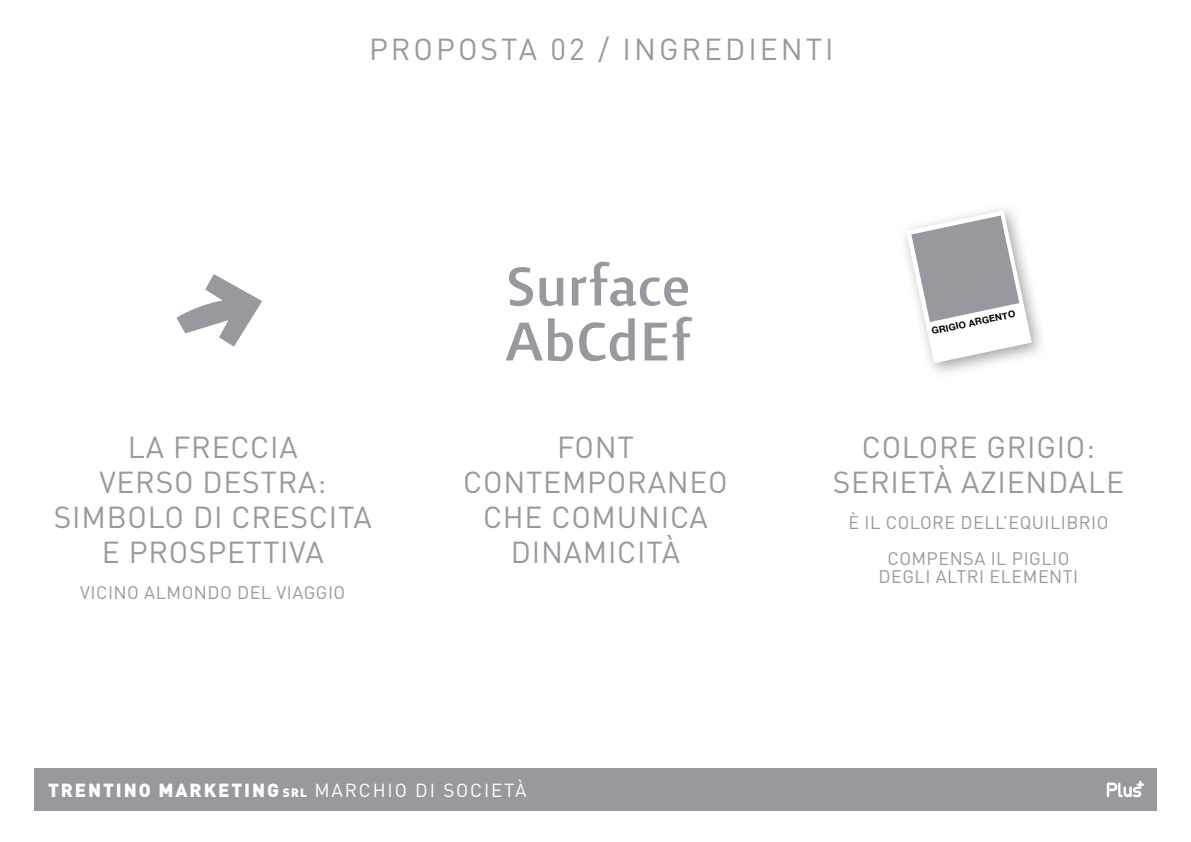
<style>
.page{position:relative;width:1191px;height:842px;background:#fff}
.page>*{position:absolute;margin:0;border:0;box-sizing:border-box;transform-origin:0 0}
.t1{font:500 70px/55px "Surface";color:#9a989e}
.t2{font:30px/35px "DIN";letter-spacing:.025em;color:#9a989e;text-align:center}
.t3{font:30px "DIN";letter-spacing:.1em;color:#9a989e}
.t4{font:900 18.7px "DIN";letter-spacing:.1em;color:#fff}
.t5{font:18px/36px "DIN";letter-spacing:.025em;color:#9a989e;text-align:center}
.t6{font:700 9.4px "Helvetica Neue";color:#000}
.s1{font-size:12px}
.s2{font-weight:400}
</style>
<div class="page">
<div style="left:34px;top:769px;width:1123px;height:42px;background:#9a989e"></div>
<svg style="left:1106px;top:781px;width:38px;height:16px"></svg>
<svg style="left:906px;top:210px;width:125px;height:153px"></svg>
<svg style="left:176px;top:274px;width:86px;height:73px"></svg>
<p class="t3" style="left:369px;top:30px;width:466px">PROPOSTA 02 / INGREDIENTI</p>
<h1 class="t1" style="left:503px;top:260px;width:190px">Surface<br>AbCdEf</h1>
<p class="t6" style="left:930px;top:324px;width:87px;rotate:-12deg">GRIGIO ARGENTO</p>
<p class="t2" style="left:54px;top:429px;width:319px">LA FRECCIA<br>VERSO DESTRA:<br>SIMBOLO DI CRESCITA<br>E PROSPETTIVA</p>
<p class="t5" style="left:80px;top:574px;width:266px">VICINO ALMONDO DEL VIAGGIO</p>
<p class="t2" style="left:463px;top:429px;width:266px">FONT<br>CONTEMPORANEO<br>CHE COMUNICA<br>DINAMICITÀ</p>
<p class="t2" style="left:833px;top:429px;width:293px">COLORE GRIGIO:<br>SERIETÀ AZIENDALE</p>
<p class="t5" style="left:848px;top:504px;width:261px">È IL COLORE DELL’EQUILIBRIO<br>COMPENSA IL PIGLIO</p>
<p class="t5" style="left:878px;top:558px;width:201px">DEGLI ALTRI ELEMENTI</p>
<p class="t4" style="left:48px;top:777px;width:480px">TRENTINO MARKETING <span class="s1">SRL</span> <span class="s2">MARCHIO DI SOCIETÀ</span></p>
</div>
